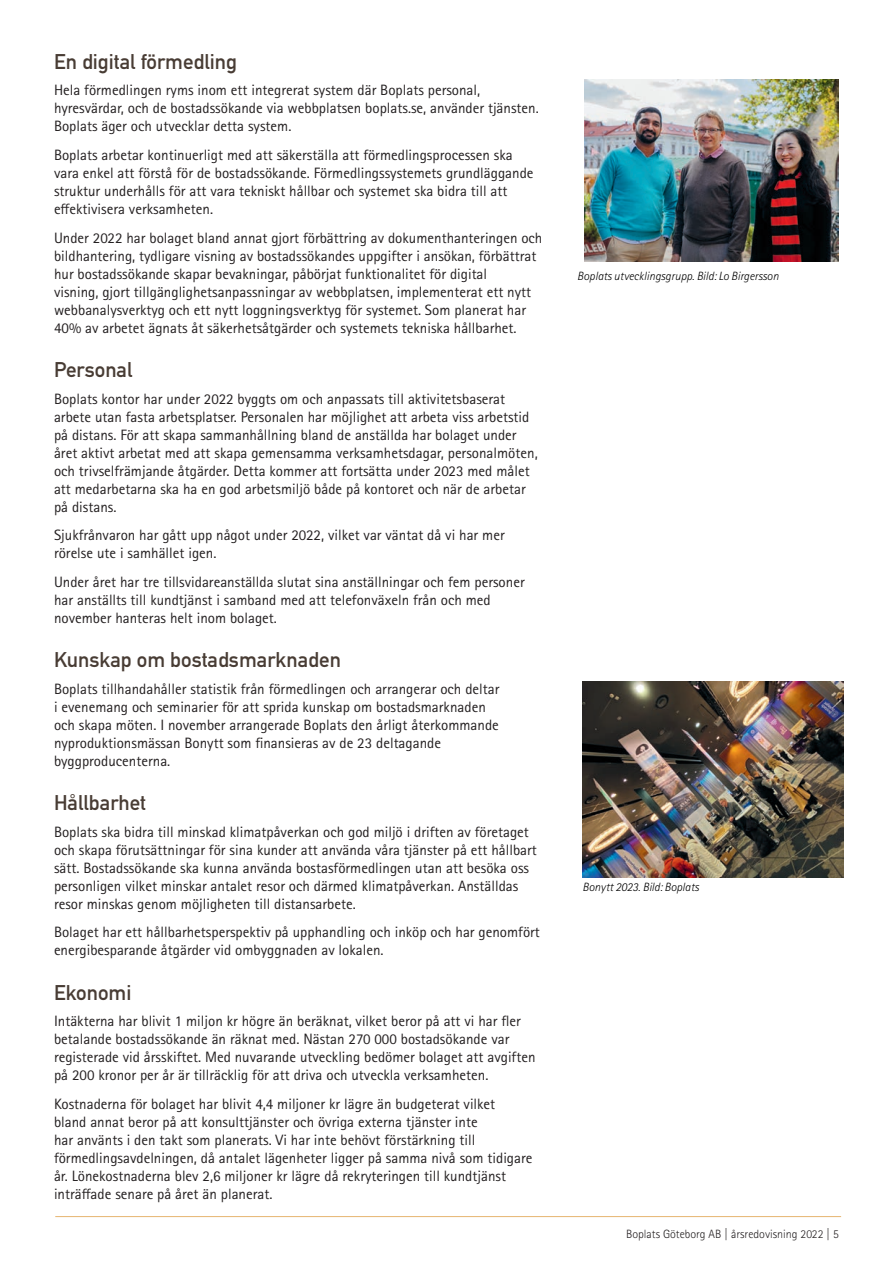
<style>
.page{position:relative;width:893px;height:1263px;background:#fff}
.page>*{position:absolute;margin:0;border:0;box-sizing:border-box;transform-origin:0 0}
.t1{font:21px "DIN Mittelschrift Std";color:#483c34}
.t2{font:15px/18px "Rotis Sans Serif Pro";color:#231f20}
.t3{font:italic 300 12px "Rotis Sans Serif Pro";color:#000}
.t4{font:300 12px "Rotis Sans Serif Pro";color:#231f20}
</style>
<div class="page">
<hr style="left:55px;top:1216px;width:786px;height:1px;background:#e6b571">
<img style="left:582px;top:681px;width:261px;height:196px">
<img style="left:585px;top:80px;width:254px;height:181px">
<h1 class="t1" style="left:54px;top:49px;width:185px">En digital förmedling</h1>
<p class="t2" style="left:54px;top:82px;width:486px">Hela förmedlingen ryms inom ett integrerat system där Boplats personal, hyresvärdar, och de bostadssökande via webbplatsen boplats.se, använder tjänsten.<br>Boplats äger och utvecklar detta system.</p>
<p class="t2" style="left:54px;top:146px;width:481px">Boplats arbetar kontinuerligt med att säkerställa att förmedlingsprocessen ska vara enkel att förstå för de bostadssökande. Förmedlingssystemets grundläggande struktur underhålls för att vara tekniskt hållbar och systemet ska bidra till att effektivisera verksamheten.</p>
<p class="t2" style="left:54px;top:229px;width:490px">Under 2022 har bolaget bland annat gjort förbättring av dokumenthanteringen och bildhantering, tydligare visning av bostadssökandes uppgifter i ansökan, förbättrat hur bostadssökande skapar bevakningar, påbörjat funktionalitet för digital<br>visning, gjort tillgänglighetsanpassningar av webbplatsen, implementerat ett nytt webbanalysverktyg och ett nytt loggningsverktyg för systemet. Som planerat har 40% av arbetet ägnats åt säkerhetsåtgärder och systemets tekniska hållbarhet.</p>
<h1 class="t1" style="left:54px;top:357px;width:80px">Personal</h1>
<p class="t2" style="left:54px;top:390px;width:485px">Boplats kontor har under 2022 byggts om och anpassats till aktivitetsbaserat arbete utan fasta arbetsplatser. Personalen har möjlighet att arbeta viss arbetstid på distans. För att skapa sammanhållning bland de anställda har bolaget under året aktivt arbetat med att skapa gemensamma verksamhetsdagar, personalmöten, och trivselfrämjande åtgärder. Detta kommer att fortsätta under 2023 med målet att medarbetarna ska ha en god arbetsmiljö både på kontoret och när de arbetar på distans.</p>
<p class="t2" style="left:54px;top:526px;width:452px">Sjukfrånvaron har gått upp något under 2022, vilket var väntat då vi har mer rörelse ute i samhället igen.</p>
<p class="t2" style="left:54px;top:573px;width:472px">Under året har tre tillsvidareanställda slutat sina anställningar och fem personer har anställts till kundtjänst i samband med att telefonväxeln från och med november hanteras helt inom bolaget.</p>
<h1 class="t1" style="left:54px;top:647px;width:288px">Kunskap om bostadsmarknaden</h1>
<p class="t2" style="left:54px;top:680px;width:447px">Boplats tillhandahåller statistik från förmedlingen och arrangerar och deltar i evenemang och seminarier för att sprida kunskap om bostadsmarknaden och skapa möten. I november arrangerade Boplats den årligt återkommande nyproduktionsmässan Bonytt som finansieras av de 23 deltagande byggproducenterna.</p>
<h1 class="t1" style="left:54px;top:790px;width:94px">Hållbarhet</h1>
<p class="t2" style="left:54px;top:823px;width:484px">Boplats ska bidra till minskad klimatpåverkan och god miljö i driften av företaget och skapa förutsättningar för sina kunder att använda våra tjänster på ett hållbart sätt. Bostadssökande ska kunna använda bostasförmedlingen utan att besöka oss personligen vilket minskar antalet resor och därmed klimatpåverkan. Anställdas resor minskas genom möjligheten till distansarbete.</p>
<p class="t2" style="left:54px;top:923px;width:487px">Bolaget har ett hållbarhetsperspektiv på upphandling och inköp och har genomfört energibesparande åtgärder vid ombyggnaden av lokalen.</p>
<h1 class="t1" style="left:54px;top:980px;width:79px">Ekonomi</h1>
<p class="t2" style="left:54px;top:1012px;width:483px">Intäkterna har blivit 1 miljon kr högre än beräknat, vilket beror på att vi har fler betalande bostadssökande än räknat med. Nästan 270 000 bostadsökande var registerade vid årsskiftet. Med nuvarande utveckling bedömer bolaget att avgiften på 200 kronor per år är tillräcklig för att driva och utveckla verksamheten.</p>
<p class="t2" style="left:54px;top:1095px;width:480px">Kostnaderna för bolaget har blivit 4,4 miljoner kr lägre än budgeterat vilket<br>bland annat beror på att konsulttjänster och övriga externa tjänster inte<br>har använts i den takt som planerats. Vi har inte behövt förstärkning till förmedlingsavdelningen, då antalet lägenheter ligger på samma nivå som tidigare år. Lönekostnaderna blev 2,6 miljoner kr lägre då rekryteringen till kundtjänst inträffade senare på året än planerat.</p>
<p class="t3" style="left:577px;top:268px;width:203px">Boplats utvecklingsgrupp. Bild: Lo Birgersson</p>
<p class="t3" style="left:583px;top:880px;width:118px">Bonytt 2023. Bild: Boplats</p>
<p class="t4" style="left:626px;top:1227px;width:214px">Boplats Göteborg AB | årsredovisning 2022 | 5</p>
</div>
